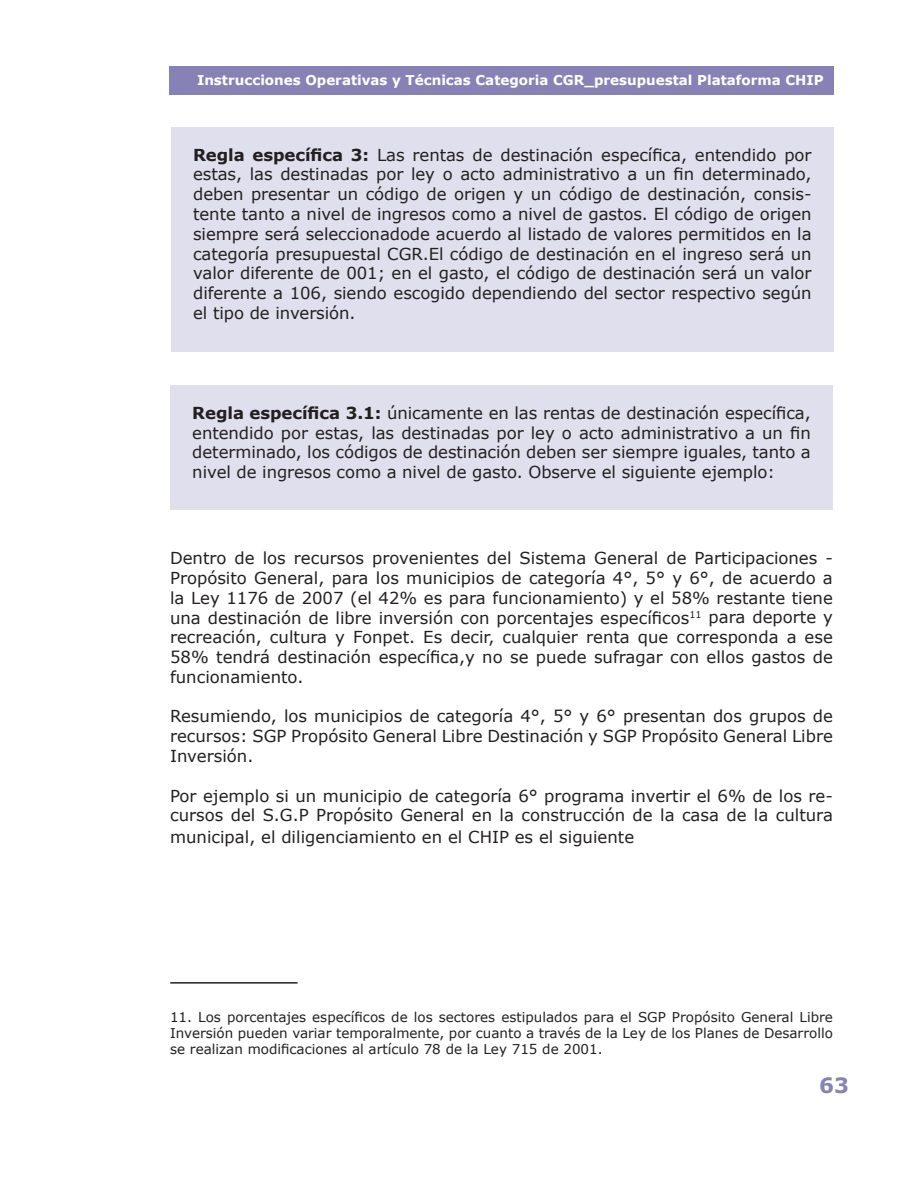
<style>
.page{position:relative;width:918px;height:1188px;background:#fff}
.page>*{position:absolute;margin:0;border:0;box-sizing:border-box;transform-origin:0 0}
.t1{font:700 21px "Verdana";color:#8782b6}
.t2{font:16.5px/19.8px "Verdana";color:#231f20;text-align:justify}
.t3{font:13.5px/16.2px "Verdana";color:#231f20;text-align:justify}
.t4{font:700 13.5px "Verdana";color:#fff}
.s1{font-weight:700}
</style>
<div class="page">
<div style="left:169px;top:67px;width:665px;height:28px;background:#8782b6"></div>
<div style="left:171px;top:128px;width:663px;height:224px;background:#e0dfed"></div>
<div style="left:170px;top:386px;width:663px;height:124px;background:#e0dfed"></div>
<hr style="left:170px;top:982px;width:128px;height:2px;background:#231f20">
<p class="t4" style="left:197px;top:71px;width:628px">Instrucciones Operativas y Técnicas Categoria CGR_presupuestal Plataforma CHIP</p>
<p class="t2" style="left:193px;top:145px;width:620px"><span class="s1">Regla específica 3:</span> Las rentas de destinación específica, entendido por estas, las destinadas por ley o acto administrativo a un fin determinado, deben presentar un código de origen y un código de destinación, consis&shy;tente tanto a nivel de ingresos como a nivel de gastos. El código de origen siempre será seleccionadode acuerdo al listado de valores permitidos en la categoría presupuestal CGR.El código de destinación en el ingreso será un valor diferente de 001; en el gasto, el código de destinación será un valor diferente a 106, siendo escogido dependiendo del sector respectivo según el tipo de inversión.</p>
<p class="t2" style="left:192px;top:403px;width:620px"><span class="s1">Regla específica 3.1:</span> únicamente en las rentas de destinación específica, entendido por estas, las destinadas por ley o acto administrativo a un fin determinado, los códigos de destinación deben ser siempre iguales, tanto a nivel de ingresos como a nivel de gasto. Observe el siguiente ejemplo:</p>
<p class="t2" style="left:170px;top:548px;width:664px">Dentro de los recursos provenientes del Sistema General de Participaciones - Propósito General, para los municipios de categoría 4°, 5° y 6°, de acuerdo a la Ley 1176 de 2007 (el 42% es para funcionamiento) y el 58% restante tiene una destinación de libre inversión con porcentajes específicos<sup>11</sup> para deporte y recreación, cultura y Fonpet. Es decir, cualquier renta que corresponda a ese 58% tendrá destinación específica,y no se puede sufragar con ellos gastos de funcionamiento.</p>
<p class="t2" style="left:170px;top:706px;width:664px">Resumiendo, los municipios de categoría 4°, 5° y 6° presentan dos grupos de recursos: SGP Propósito General Libre Destinación y SGP Propósito General Libre Inversión.</p>
<p class="t2" style="left:170px;top:786px;width:664px">Por ejemplo si un municipio de categoría 6° programa invertir el 6% de los re&shy;cursos del S.G.P Propósito General en la construcción de la casa de la cultura</p>
<p class="t2" style="left:170px;top:827px;width:466px">municipal, el diligenciamiento en el CHIP es el siguiente</p>
<p class="t3" style="left:170px;top:1009px;width:664px">11. Los porcentajes específicos de los sectores estipulados para el SGP Propósito General Libre Inversión pueden variar temporalmente, por cuanto a través de la Ley de los Planes de Desarrollo se realizan modificaciones al artículo 78 de la Ley 715 de 2001.</p>
<p class="t1" style="left:819px;top:1071px;width:31px">63</p>
</div>
